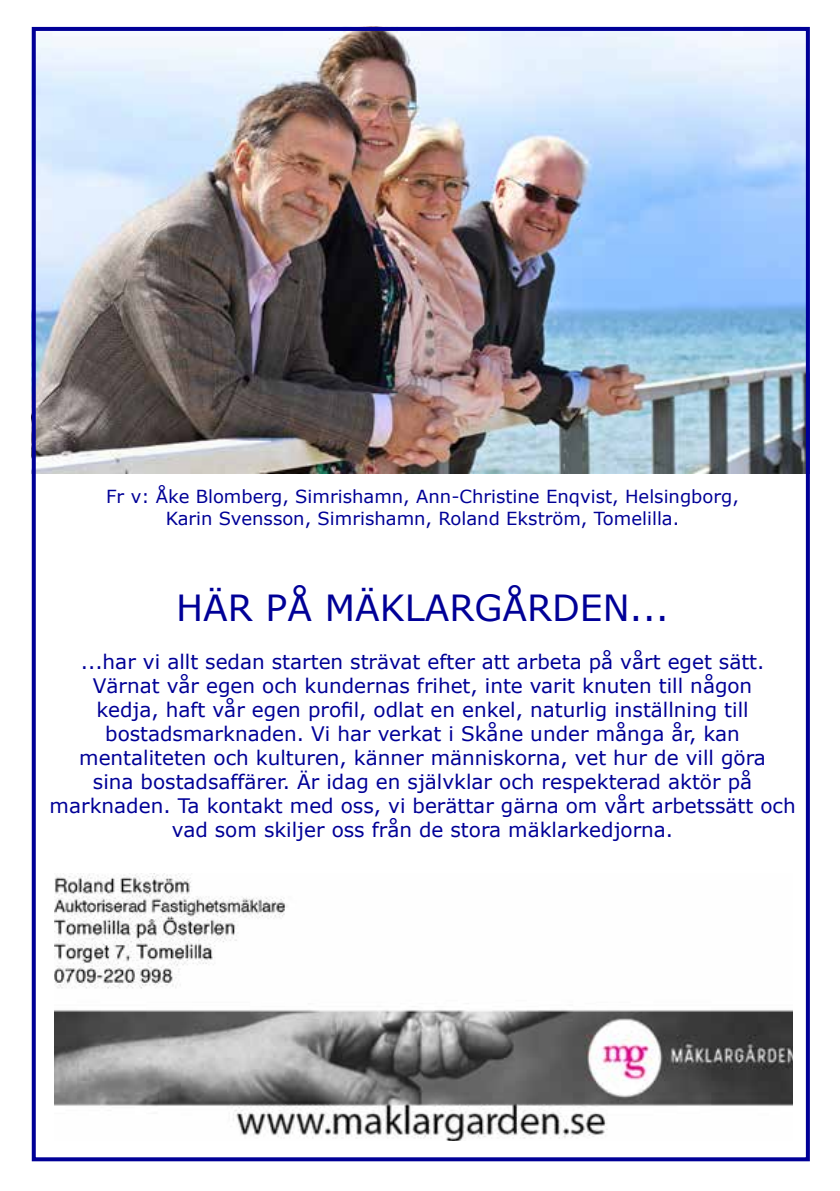
<style>
.page{position:relative;width:840px;height:1191px;background:#fff}
.page>*{position:absolute;margin:0;border:0;box-sizing:border-box;transform-origin:0 0}
.t1{font:36px "Verdana";color:#000097}
.t2{font:20px/24px "Verdana";color:#000097;text-align:center}
.t3{font:18px/21.6px "Verdana";color:#000097;text-align:center}
</style>
<div class="page">
<img style="left:37px;top:32px;width:767px;height:441px">
<div style="left:32px;top:27px;width:777px;height:1134px;border:4px solid #000097"></div>
<img style="left:54px;top:873px;width:737px;height:267px">
<p class="t3" style="left:106px;top:486px;width:633px">Fr v: Åke Blomberg, Simrishamn, Ann-Christine Enqvist, Helsingborg,<br>Karin Svensson, Simrishamn, Roland Ekström, Tomelilla.</p>
<h1 class="t1" style="left:176px;top:583px;width:494px">HÄR PÅ MÄKLARGÅRDEN...</h1>
<p class="t2" style="left:50px;top:649px;width:747px">...har vi allt sedan starten strävat efter att arbeta på vårt eget sätt.<br>Värnat vår egen och kundernas frihet, inte varit knuten till någon<br>kedja, haft vår egen profil, odlat en enkel, naturlig inställning till bostadsmarknaden. Vi har verkat i Skåne under många år, kan mentaliteten och kulturen, känner människorna, vet hur de vill göra<br>sina bostadsaffärer. Är idag en självklar och respekterad aktör på marknaden. Ta kontakt med oss, vi berättar gärna om vårt arbetssätt och vad som skiljer oss från de stora mäklarkedjorna.</p>
</div>
